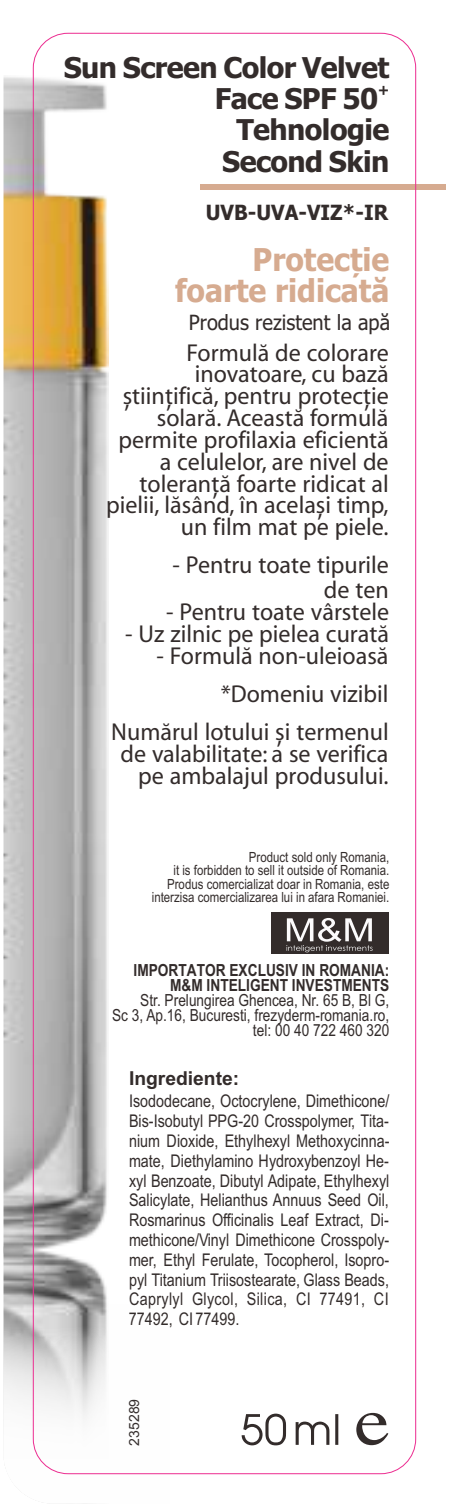
<style>
.page{position:relative;width:449px;height:1507px;background:#fff}
.page>*{position:absolute;margin:0;border:0;box-sizing:border-box;transform-origin:0 0}
.t1{font:67.9px "UB Times Normal";color:#332c2b;scale:1.16 1}
.t2{font:700 31.5px/30.4px "Tahoma";color:#d6ab90;text-align:right;scale:.95 1}
.t3{font:700 28.7px "Tahoma";letter-spacing:-.02em;color:#332c2b}
.t4{font:500 24.5px/21.7px "Myriad Set Pro";color:#332c2b;text-align:right}
.t5{font:21px "Tahoma";color:#332c2b;scale:.95 1}
.t6{font:700 21px "Tahoma";color:#332c2b;scale:.95 1}
.t7{font:700 19.25px "Arial";color:#332c2b}
.t8{font:17.5px/19.9px "Arial Narrow";letter-spacing:.02em;color:#332c2b;text-align:justify}
.t9{font:16.8px/15px "Arial Narrow";color:#332c2b;text-align:right}
.t10{font:700 16.8px/15.4px "Arial Narrow";color:#332c2b;text-align:right}
.t11{font:700 14.35px "Tahoma";color:#332c2b}
.t12{font:14px/13.3px "Arial Narrow";color:#332c2b;text-align:right}
.t13{font:14px "Arial";color:#332c2b}
</style>
<div class="page">
<img style="left:4px;top:1255px;width:103px;height:49px">
<svg style="left:4px;top:1304px;width:165px;height:171px"></svg>
<img style="left:4px;top:75px;width:104px;height:1180px">
<svg style="left:241px;top:1413px;width:97px;height:32px"></svg>
<div style="left:271px;top:912px;width:117px;height:42px;background:#332c2b"></div>
<svg style="left:286px;top:918px;width:86px;height:34px"></svg>
<div style="left:199px;top:184px;width:246px;height:6px;background:#d6ab90"></div>
<h3 class="t3" style="left:64px;top:56px;width:327px">Sun Screen Color Velvet</h3>
<p class="t11" style="left:377px;top:84px;width:13px">+</p>
<h3 class="t3" style="left:215px;top:87px;width:165px">Face SPF 50</h3>
<h3 class="t3" style="left:236px;top:118px;width:154px">Tehnologie</h3>
<h3 class="t3" style="left:222px;top:150px;width:168px">Second Skin</h3>
<p class="t6" style="left:206px;top:204px;width:193px">UVB-UVA-VIZ*-IR</p>
<h2 class="t2" style="left:175px;top:247px;width:227px">Protecție foarte ridicată</h2>
<p class="t5" style="left:189px;top:314px;width:213px">Produs rezistent la apă</p>
<h3 class="t4" style="left:106px;top:342px;width:284px">Formulă de colorare inovatoare, cu bază științifică, pentru protecție solară. Această formulă permite profilaxia eficientă a celulelor, are nivel de toleranță foarte ridicat al pielii, lăsând, în același timp, un film mat pe piele.</h3>
<h3 class="t4" style="left:172px;top:554px;width:218px;line-height:24.5px">- Pentru toate tipurile de ten</h3>
<h3 class="t4" style="left:166px;top:602px;width:224px">- Pentru toate vârstele</h3>
<h3 class="t4" style="left:125px;top:624px;width:265px">- Uz zilnic pe pielea curată</h3>
<h3 class="t4" style="left:111px;top:637px;width:279px;line-height:38.1px">- Formulă non-uleioasă *Domeniu vizibil<br>Numărul lotului și termenul</h3>
<h3 class="t4" style="left:120px;top:744px;width:269px">de valabilitate: a se verifica pe ambalajul produsului.</h3>
<p class="t12" style="left:152px;top:851px;width:239px">Product sold only Romania,<br>it is forbidden to sell it outside of Romania.<br>Produs comercializat doar in Romania, este interzisa comercializarea lui in afara Romaniei.</p>
<p class="t10" style="left:133px;top:961px;width:257px">IMPORTATOR EXCLUSIV IN ROMANIA:<br>M&amp;M INTELIGENT INVESTMENTS</p>
<p class="t9" style="left:112px;top:994px;width:278px">Str. Prelungirea Ghencea, Nr. 65 B, Bl G,<br>Sc 3, Ap.16, Bucuresti, frezyderm-romania.ro, tel: 00 40 722 460 320</p>
<p class="t7" style="left:129px;top:1071px;width:112px">Ingrediente:</p>
<p class="t8" style="left:129px;top:1092px;width:262px">Isododecane, Octocrylene, Dimethicone/ Bis-Isobutyl PPG-20 Crosspolymer, Tita&shy;nium Dioxide, Ethylhexyl Methoxycinna&shy;mate, Diethylamino Hydroxybenzoyl He&shy;xyl Benzoate, Dibutyl Adipate, Ethylhexyl Salicylate, Helianthus Annuus Seed Oil, Rosmarinus Officinalis Leaf Extract, Di&shy;methicone/Vinyl Dimethicone Crosspoly&shy;mer, Ethyl Ferulate, Tocopherol, Isopro&shy;pyl Titanium Triisostearate, Glass Beads, Caprylyl Glycol, Silica, CI 77491, CI 77492, CI 77499.</p>
<p class="t13" style="left:129px;top:1445px;width:48px;rotate:-90deg">235289</p>
<h1 class="t1" style="left:353px;top:1393px;width:33px">e</h1>
</div>
